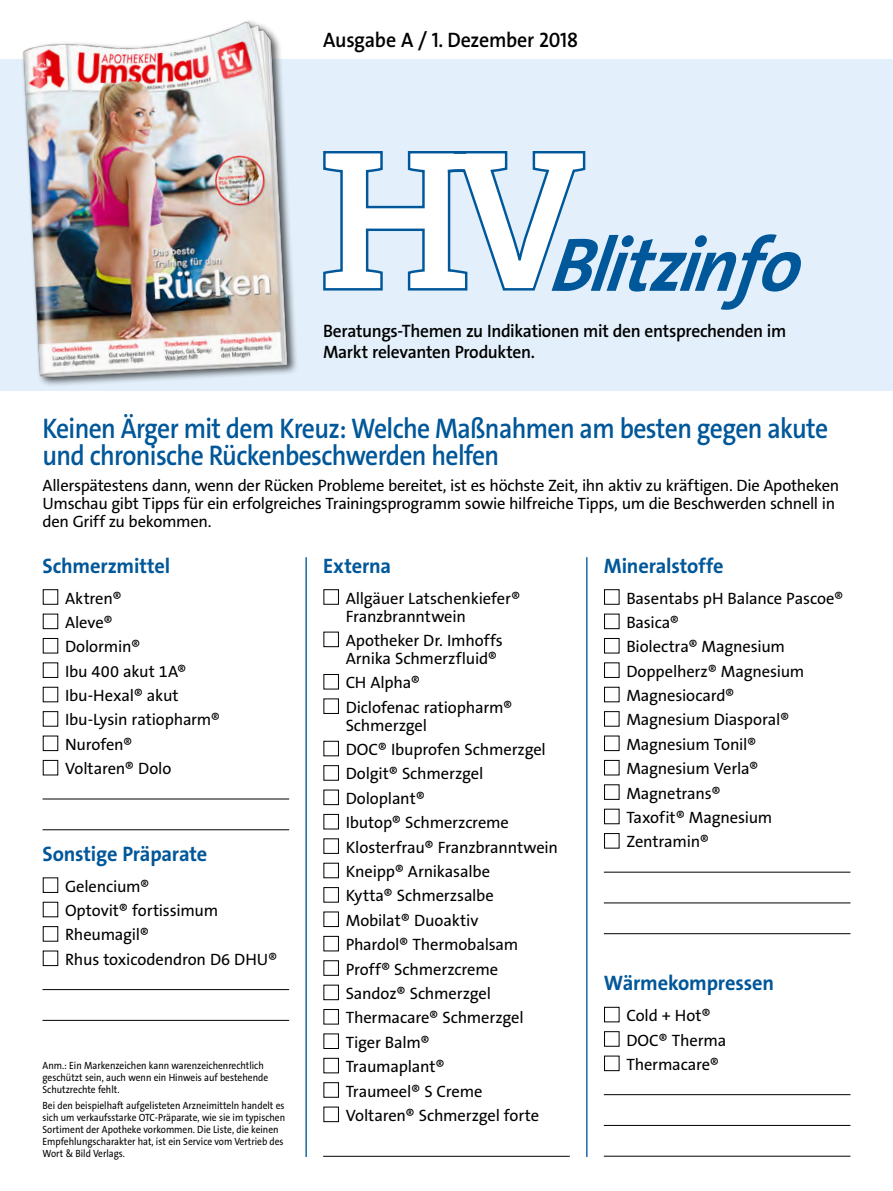
<style>
.page{position:relative;width:893px;height:1191px;background:#fff}
.page>*{position:absolute;margin:0;border:0;box-sizing:border-box;transform-origin:0 0}
.t1{font:italic 700 76.5px "The Sans C4 s";color:#005799}
.t2{font:600 28.5px/27px "The Sans C4 s";letter-spacing:-.025em;color:#005799;scale:.9 1}
.t3{font:700 21px "The Sans B7";letter-spacing:-.01em;color:#005799}
.t4{font:600 21px "The Sans B6";letter-spacing:-.015em;color:#000;scale:.95 1}
.t5{font:600 18px/21px "The Sans B6";letter-spacing:-.02em;color:#000}
.t6{font:16.5px/24.5px "The Sans B5 Plain";letter-spacing:-.01em;color:#000}
.t7{font:16.5px/18px "The Sans C4 s";letter-spacing:-.02em;color:#000}
.t8{font:10.5px/12px "The Sans B5 Plain";color:#000;scale:.9 1}
.s1{font-family:"The Sans Semi Bold Caps";font-weight:400}
.s2{font-family:"The Sans C4 s"}
</style>
<div class="page">
<hr style="left:305px;top:557px;width:2px;height:600px;background:#005799">
<hr style="left:586px;top:557px;width:2px;height:600px;background:#005799">
<hr style="left:323px;top:1155px;width:247px;height:1px;background:#000">
<div style="left:323px;top:589px;width:16px;height:15px;border:1px solid #000"></div>
<div style="left:323px;top:631px;width:16px;height:16px;border:1px solid #000"></div>
<div style="left:323px;top:674px;width:16px;height:15px;border:1px solid #000"></div>
<div style="left:323px;top:698px;width:16px;height:16px;border:1px solid #000"></div>
<div style="left:323px;top:741px;width:16px;height:15px;border:1px solid #000"></div>
<div style="left:323px;top:765px;width:16px;height:15px;border:1px solid #000"></div>
<div style="left:323px;top:789px;width:16px;height:16px;border:1px solid #000"></div>
<div style="left:323px;top:814px;width:16px;height:15px;border:1px solid #000"></div>
<div style="left:323px;top:863px;width:16px;height:15px;border:1px solid #000"></div>
<div style="left:323px;top:887px;width:16px;height:15px;border:1px solid #000"></div>
<div style="left:323px;top:911px;width:16px;height:16px;border:1px solid #000"></div>
<div style="left:323px;top:936px;width:16px;height:15px;border:1px solid #000"></div>
<div style="left:323px;top:984px;width:16px;height:16px;border:1px solid #000"></div>
<div style="left:323px;top:1009px;width:16px;height:15px;border:1px solid #000"></div>
<div style="left:323px;top:1058px;width:16px;height:15px;border:1px solid #000"></div>
<div style="left:323px;top:1082px;width:16px;height:15px;border:1px solid #000"></div>
<div style="left:323px;top:1106px;width:16px;height:16px;border:1px solid #000"></div>
<hr style="left:604px;top:871px;width:246px;height:1px;background:#000">
<hr style="left:604px;top:902px;width:246px;height:1px;background:#000">
<hr style="left:604px;top:933px;width:246px;height:1px;background:#000">
<hr style="left:604px;top:1094px;width:246px;height:1px;background:#000">
<hr style="left:604px;top:1125px;width:246px;height:1px;background:#000">
<hr style="left:604px;top:1155px;width:246px;height:1px;background:#000">
<div style="left:604px;top:589px;width:15px;height:15px;border:1px solid #000"></div>
<div style="left:604px;top:613px;width:15px;height:16px;border:1px solid #000"></div>
<div style="left:604px;top:638px;width:15px;height:15px;border:1px solid #000"></div>
<div style="left:604px;top:662px;width:15px;height:16px;border:1px solid #000"></div>
<div style="left:604px;top:687px;width:15px;height:15px;border:1px solid #000"></div>
<div style="left:604px;top:711px;width:15px;height:15px;border:1px solid #000"></div>
<div style="left:604px;top:735px;width:15px;height:16px;border:1px solid #000"></div>
<div style="left:604px;top:760px;width:15px;height:15px;border:1px solid #000"></div>
<div style="left:604px;top:809px;width:15px;height:15px;border:1px solid #000"></div>
<div style="left:604px;top:833px;width:15px;height:15px;border:1px solid #000"></div>
<div style="left:604px;top:1007px;width:15px;height:15px;border:1px solid #000"></div>
<div style="left:604px;top:1031px;width:15px;height:15px;border:1px solid #000"></div>
<div style="left:604px;top:1055px;width:15px;height:16px;border:1px solid #000"></div>
<hr style="left:43px;top:798px;width:246px;height:1px;background:#000">
<hr style="left:43px;top:829px;width:246px;height:1px;background:#000">
<hr style="left:43px;top:989px;width:246px;height:1px;background:#000">
<hr style="left:43px;top:1020px;width:246px;height:1px;background:#000">
<div style="left:43px;top:589px;width:15px;height:15px;border:1px solid #000"></div>
<div style="left:43px;top:613px;width:15px;height:16px;border:1px solid #000"></div>
<div style="left:43px;top:638px;width:15px;height:15px;border:1px solid #000"></div>
<div style="left:43px;top:662px;width:15px;height:16px;border:1px solid #000"></div>
<div style="left:43px;top:711px;width:15px;height:15px;border:1px solid #000"></div>
<div style="left:43px;top:735px;width:15px;height:16px;border:1px solid #000"></div>
<div style="left:43px;top:760px;width:15px;height:15px;border:1px solid #000"></div>
<div style="left:43px;top:926px;width:15px;height:15px;border:1px solid #000"></div>
<div style="left:43px;top:950px;width:15px;height:16px;border:1px solid #000"></div>
<div style="left:0;top:60px;width:893px;height:331px;background:#e3f0fb"></div>
<img style="left:10px;top:21px;width:290px;height:365px">
<svg style="left:323px;top:151px;width:263px;height:140px"></svg>
<p class="t4" style="left:323px;top:29px;width:270px">Ausgabe A / <span class="s1">1.</span> <span class="s2">Dezember</span> <span class="s1">2018</span></p>
<h1 class="t1" style="left:550px;top:216px;width:265px">Blitzinfo</h1>
<p class="t5" style="left:323px;top:320px;width:465px">Beratungs-Themen zu Indikationen mit den entsprechenden im<br>Markt relevanten Produkten.</p>
<h2 class="t2" style="left:43px;top:415px;width:874px">Keinen Ärger mit dem Kreuz: Welche Maßnahmen am besten gegen akute und chronische Rückenbeschwerden helfen</h2>
<p class="t7" style="left:43px;top:477px;width:798px">Allerspätestens dann, wenn der Rücken Probleme bereitet, ist es höchste Zeit, ihn aktiv zu kräftigen. Die Apotheken<br>Umschau gibt Tipps für ein erfolgreiches Trainingsprogramm sowie hilfreiche Tipps, um die Beschwerden schnell in den Griff zu bekommen.</p>
<p class="t3" style="left:43px;top:554px;width:129px">Schmerzmittel</p>
<p class="t6" style="left:65px;top:586px;width:157px">Aktren®<br>Aleve®<br>Dolormin®<br>Ibu 400 akut 1A®<br>Ibu-Hexal® akut<br>Ibu-Lysin ratiopharm®<br>Nurofen®<br>Voltaren® Dolo</p>
<p class="t3" style="left:43px;top:842px;width:166px">Sonstige Präparate</p>
<p class="t6" style="left:65px;top:874px;width:214px">Gelencium®<br>Optovit® fortissimum<br>Rheumagil®<br>Rhus toxicodendron D6 DHU®</p>
<p class="t8" style="left:43px;top:1059px;width:252px">Anm.: Ein Markenzeichen kann warenzeichenrechtlich geschützt sein, auch wenn ein Hinweis auf bestehende<br>Schutzrechte fehlt.</p>
<p class="t8" style="left:43px;top:1100px;width:271px">Bei den beispielhaft aufgelisteten Arzneimitteln handelt es sich um verkaufsstarke OTC-Präparate, wie sie im typischen Sortiment der Apotheke vorkommen. Die Liste, die keinen Empfehlungscharakter hat, ist ein Service vom Vertrieb des Wort &amp; Bild Verlags.</p>
<p class="t3" style="left:323px;top:554px;width:69px">Externa</p>
<p class="t6" style="left:346px;top:589px;width:176px;line-height:18px">Allgäuer Latschenkiefer®<br>Franzbranntwein</p>
<p class="t6" style="left:346px;top:632px;width:159px;line-height:18px">Apotheker Dr. Imhoffs<br>Arnika Schmerzfluid®</p>
<p class="t6" style="left:346px;top:671px;width:168px">CH Alpha®<br>Diclofenac ratiopharm®</p>
<p class="t6" style="left:346px;top:713px;width:214px">Schmerzgel<br>DOC® Ibuprofen Schmerzgel<br>Dolgit® Schmerzgel<br>Doloplant®<br>Ibutop® Schmerzcreme<br>Klosterfrau® Franzbranntwein<br>Kneipp® Arnikasalbe<br>Kytta® Schmerzsalbe<br>Mobilat® Duoaktiv<br>Phardol® Thermobalsam<br>Proff® Schmerzcreme<br>Sandoz® Schmerzgel<br>Thermacare® Schmerzgel<br>Tiger Balm®<br>Traumaplant®<br>Traumeel® S Creme<br>Voltaren® Schmerzgel forte</p>
<p class="t3" style="left:604px;top:554px;width:121px">Mineralstoffe</p>
<p class="t6" style="left:626px;top:586px;width:219px">Basentabs pH Balance Pascoe®<br>Basica®<br>Biolectra® Magnesium<br>Doppelherz® Magnesium<br>Magnesiocard®<br>Magnesium Diasporal®<br>Magnesium Tonil®<br>Magnesium Verla®<br>Magnetrans®<br>Taxofit® Magnesium<br>Zentramin®</p>
<p class="t3" style="left:604px;top:972px;width:172px">Wärmekompressen</p>
<p class="t6" style="left:626px;top:1003px;width:101px">Cold + Hot®<br>DOC® Therma<br>Thermacare®</p>
</div>
